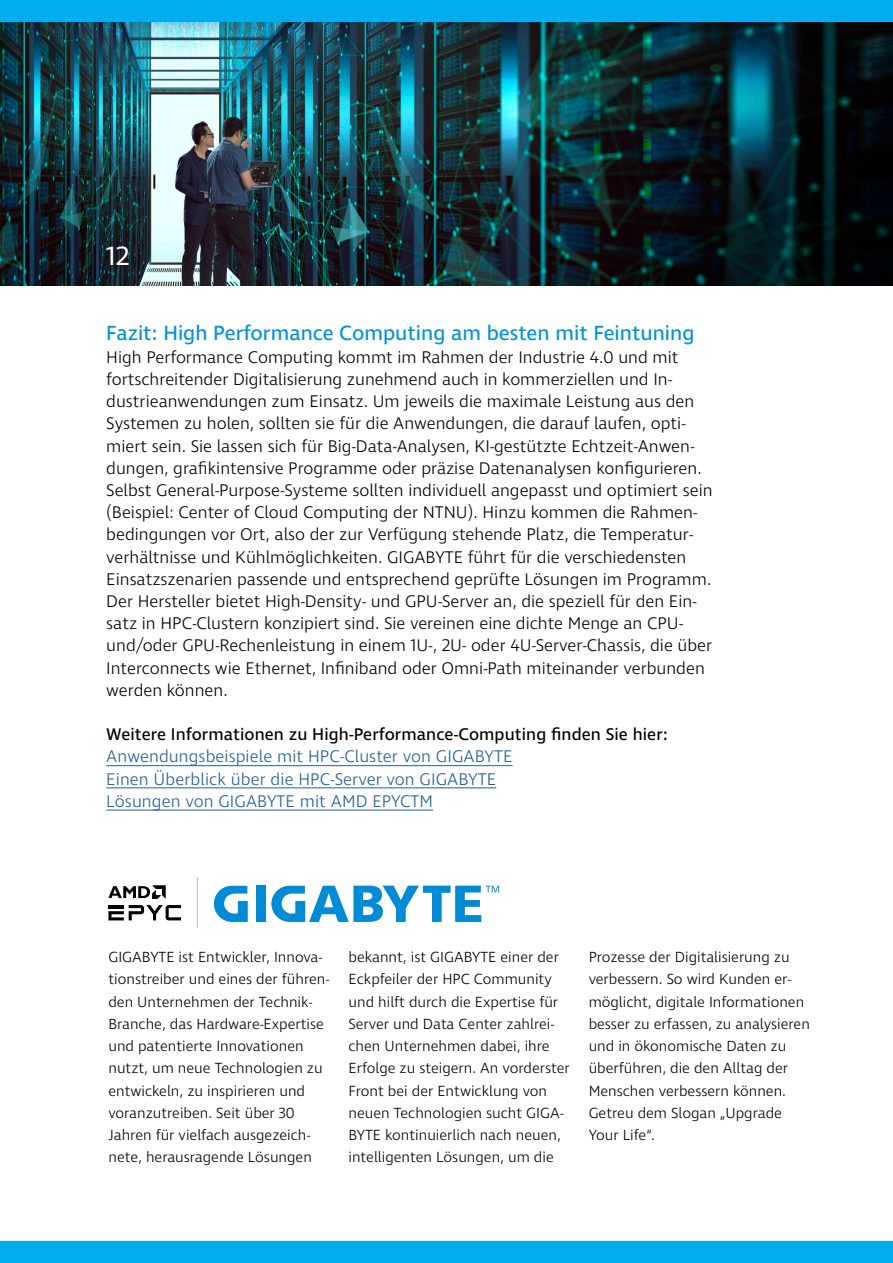
<style>
.page{position:relative;width:893px;height:1263px;background:#fff}
.page>*{position:absolute;margin:0;border:0;box-sizing:border-box;transform-origin:0 0}
.t1{font:27px "Ingra";color:#fff}
.Zwischen_Headline_Gi{font:21px "Ingra";color:#0094d9}
.Fließtext_Gigabyte{font:300 17.25px/22.2px "Ingra";color:#000}
.Fließtext_Gigabyte-2{font:300 17.25px "Ingra";letter-spacing:.005em;color:#1f5e9d}
.Fließtext_Gigabyte-3{font:17.25px "Ingra";letter-spacing:.005em;color:#000}
.Fließtext_Gigabyte-4{font:300 15px/22.2px "Ingra";color:#000}
</style>
<div class="page">
<img style="left:0;top:22px;width:893px;height:264px">
<div style="left:0;top:0;width:893px;height:22px;background:#00aeef"></div>
<hr style="left:106px;top:765px;width:407px;height:1px;background:#1f5e9d">
<hr style="left:106px;top:787px;width:390px;height:1px;background:#1f5e9d">
<hr style="left:106px;top:810px;width:327px;height:1px;background:#1f5e9d">
<div style="left:0;top:1241px;width:893px;height:22px;background:#00aeef"></div>
<div style="left:256px;top:885px;width:10px;height:37px;background:#008bd6"></div>
<svg style="left:214px;top:885px;width:34px;height:37px"></svg>
<svg style="left:271px;top:885px;width:228px;height:37px"></svg>
<svg style="left:108px;top:885px;width:58px;height:14px"></svg>
<svg style="left:108px;top:905px;width:73px;height:15px"></svg>
<hr style="left:197px;top:877px;width:1px;height:51px;background:#adbbc7">
<h1 class="t1" style="left:106px;top:239px;width:25px">12</h1>
<p class="Zwischen_Headline_Gi" style="left:106px;top:320px;width:590px">Fazit: High Performance Computing am besten mit Feintuning</p>
<p class="Fließtext_Gigabyte" style="left:106px;top:347px;width:608px">High Performance Computing kommt im Rahmen der Industrie 4.0 und mit fortschreitender Digitalisierung zunehmend auch in kommerziellen und In&shy;dustrieanwendungen zum Einsatz. Um jeweils die maximale Leistung aus den Systemen zu holen, sollten sie für die Anwendungen, die darauf laufen, opti&shy;miert sein. Sie lassen sich für Big-Data-Analysen, KI-gestützte Echtzeit-Anwen&shy;dungen, grafikintensive Programme oder präzise Datenanalysen konfigurieren.<br>Selbst General-Purpose-Systeme sollten individuell angepasst und optimiert sein (Beispiel: Center of Cloud Computing der NTNU). Hinzu kommen die Rahmen&shy;bedingungen vor Ort, also der zur Verfügung stehende Platz, die Temperatur&shy;verhältnisse und Kühlmöglichkeiten. GIGABYTE führt für die verschiedensten Einsatzszenarien passende und entsprechend geprüfte Lösungen im Programm.<br>Der Hersteller bietet High-Density- und GPU-Server an, die speziell für den Ein&shy;satz in HPC-Clustern konzipiert sind. Sie vereinen eine dichte Menge an CPU&shy;und/oder GPU-Rechenleistung in einem 1U-, 2U- oder 4U-Server-Chassis, die über Interconnects wie Ethernet, Infiniband oder Omni-Path miteinander verbunden werden können.</p>
<p class="Fließtext_Gigabyte-3" style="left:106px;top:724px;width:563px">Weitere Informationen zu High-Performance-Computing finden Sie hier:</p>
<p class="Fließtext_Gigabyte-2" style="left:106px;top:746px;width:408px">Anwendungsbeispiele mit HPC-Cluster von GIGABYTE</p>
<p class="Fließtext_Gigabyte-2" style="left:106px;top:768px;width:391px">Einen Überblick über die HPC-Server von GIGABYTE</p>
<p class="Fließtext_Gigabyte-2" style="left:106px;top:790px;width:328px">Lösungen von GIGABYTE mit AMD EPYCTM</p>
<p class="Fließtext_Gigabyte-4" style="left:108px;top:947px;width:222px">GIGABYTE ist Entwickler, Innova&shy;tionstreiber und eines der führen&shy;den Unternehmen der Technik-<br>Branche, das Hardware-Expertise und patentierte Innovationen nutzt, um neue Technologien zu entwickeln, zu inspirieren und voranzutreiben. Seit über 30<br>Jahren für vielfach ausgezeich&shy;nete, herausragende Lösungen</p>
<p class="Fließtext_Gigabyte-4" style="left:349px;top:947px;width:223px">bekannt, ist GIGABYTE einer der<br>Eckpfeiler der HPC Community und hilft durch die Expertise für<br>Server und Data Center zahlrei&shy;chen Unternehmen dabei, ihre<br>Erfolge zu steigern. An vorderster<br>Front bei der Entwicklung von neuen Technologien sucht GIGA-<br>BYTE kontinuierlich nach neuen, intelligenten Lösungen, um die</p>
<p class="Fließtext_Gigabyte-4" style="left:589px;top:947px;width:223px">Prozesse der Digitalisierung zu verbessern. So wird Kunden er&shy;möglicht, digitale Informationen besser zu erfassen, zu analysieren und in ökonomische Daten zu überführen, die den Alltag der<br>Menschen verbessern können.<br>Getreu dem Slogan „Upgrade<br>Your Life“.</p>
</div>
